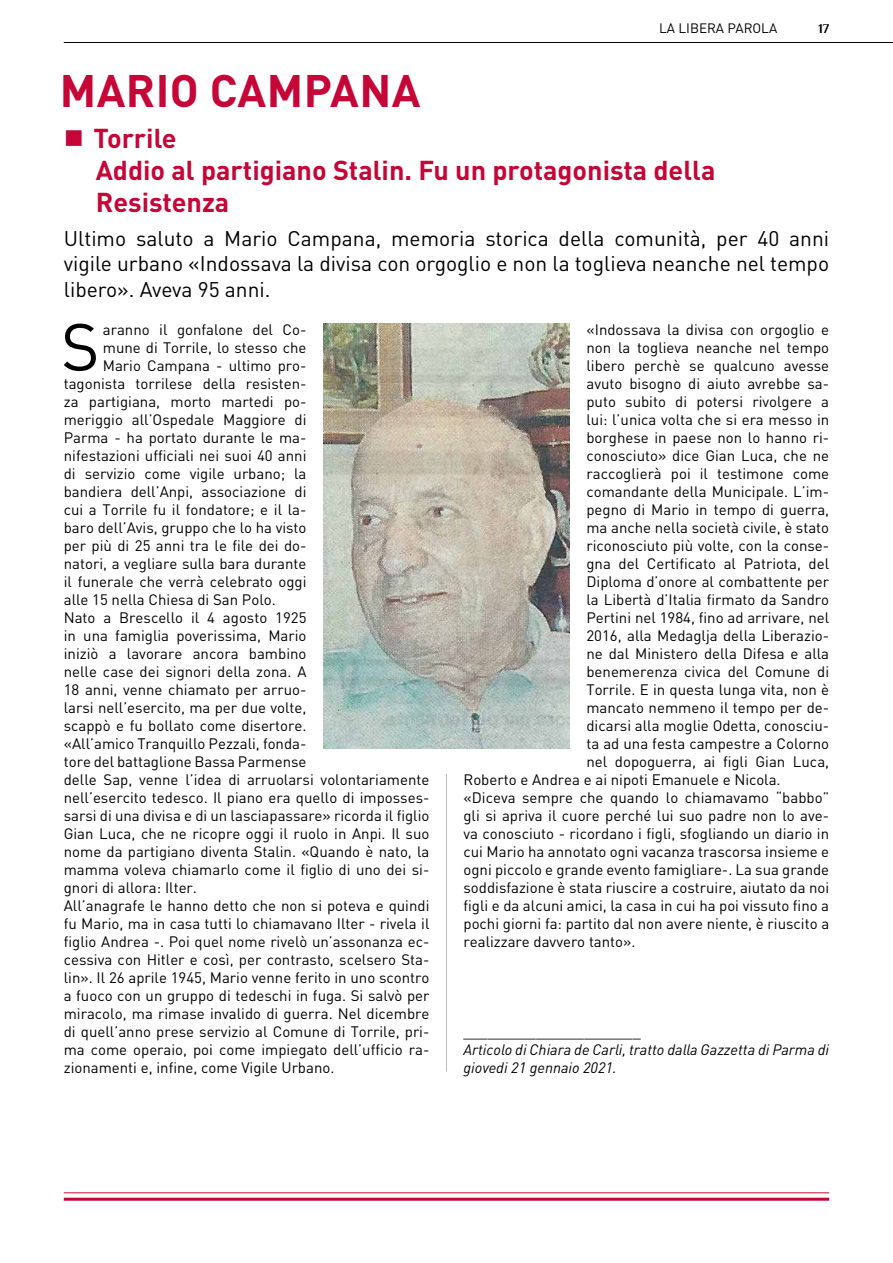
<style>
.page{position:relative;width:893px;height:1263px;background:#fff}
.page>*{position:absolute;margin:0;border:0;box-sizing:border-box;transform-origin:0 0}
.t1{font:65.55px "DINOT";color:#000}
.t2{font:700 45px "DINOT";letter-spacing:.01em;color:#c50637}
.t3{font:700 27px/32.4px "DINOT";color:#c50637}
.t4{font:21px/25.2px "DINOT";color:#000;text-align:justify}
.t5{font:15px "DINOT";color:#000}
.t6{font:italic 15px/18px "DINOT";color:#000}
.t7{font:13.5px "DINOT";color:#000}
.t8{font:700 13.5px "Philosopher";color:#000}
</style>
<div class="page">
<hr style="left:64px;top:42px;width:829px;height:1px;background:#000">
<img style="left:324px;top:323px;width:245px;height:425px">
<hr style="left:64px;top:1198px;width:765px;height:3px;background:#c50637">
<hr style="left:64px;top:1192px;width:765px;height:1px;background:#c50637">
<hr style="left:446px;top:774px;width:1px;height:297px;background:#bcbcb8">
<p class="t7" style="left:659px;top:19px;width:120px">LA LIBERA PAROLA</p>
<p class="t8" style="left:818px;top:21px;width:12px">17</p>
<h2 class="t2" style="left:60px;top:60px;width:362px">MARIO CAMPANA</h2>
<h3 class="t3" style="left:96px;top:121px;width:621px;text-indent:-32px">■ Torrile<br>Addio al partigiano Stalin. Fu un protagonista della<br>Resistenza</h3>
<h3 class="t4" style="left:64px;top:225px;width:767px">Ultimo saluto a Mario Campana, memoria storica della comunità, per 40 anni vigile urbano «Indossava la divisa con orgoglio e non la toglieva neanche nel tempo libero». Aveva 95 anni.</h3>
<h1 class="t1" style="left:61px;top:302px;width:40px">S</h1>
<p class="t5" style="left:103px;top:319px;width:205px">aranno il gonfalone del Co-</p>
<p class="t5" style="left:586px;top:319px;width:244px">«Indossava la divisa con orgoglio e</p>
<p class="t5" style="left:586px;top:337px;width:244px">non la toglieva neanche nel tempo</p>
<p class="t5" style="left:586px;top:355px;width:244px">libero perchè se qualcuno avesse</p>
<p class="t5" style="left:586px;top:373px;width:244px">avuto bisogno di aiuto avrebbe sa-</p>
<p class="t5" style="left:586px;top:391px;width:244px">puto subito di potersi rivolgere a</p>
<p class="t5" style="left:586px;top:409px;width:244px">lui: l’unica volta che si era messo in</p>
<p class="t5" style="left:586px;top:427px;width:244px">borghese in paese non lo hanno ri-</p>
<p class="t5" style="left:586px;top:445px;width:244px">conosciuto» dice Gian Luca, che ne</p>
<p class="t5" style="left:586px;top:463px;width:244px">raccoglierà poi il testimone come</p>
<p class="t5" style="left:586px;top:481px;width:244px">comandante della Municipale. L’im-</p>
<p class="t5" style="left:586px;top:499px;width:244px">pegno di Mario in tempo di guerra,</p>
<p class="t5" style="left:586px;top:517px;width:244px">ma anche nella società civile, è stato</p>
<p class="t5" style="left:586px;top:535px;width:244px">riconosciuto più volte, con la conse-</p>
<p class="t5" style="left:586px;top:553px;width:244px">gna del Certificato al Patriota, del</p>
<p class="t5" style="left:586px;top:571px;width:244px">Diploma d’onore al combattente per</p>
<p class="t5" style="left:586px;top:589px;width:244px">la Libertà d’Italia firmato da Sandro</p>
<p class="t5" style="left:586px;top:607px;width:244px">Pertini nel 1984, fino ad arrivare, nel</p>
<p class="t5" style="left:586px;top:625px;width:244px">2016, alla Medaglja della Liberazio-</p>
<p class="t5" style="left:586px;top:643px;width:244px">ne dal Ministero della Difesa e alla</p>
<p class="t5" style="left:586px;top:661px;width:244px">benemerenza civica del Comune di</p>
<p class="t5" style="left:586px;top:679px;width:244px">Torrile. E in questa lunga vita, non è</p>
<p class="t5" style="left:586px;top:697px;width:244px">mancato nemmeno il tempo per de-</p>
<p class="t5" style="left:586px;top:715px;width:244px">dicarsi alla moglie Odetta, conosciu-</p>
<p class="t5" style="left:586px;top:733px;width:244px">ta ad una festa campestre a Colorno</p>
<p class="t5" style="left:586px;top:751px;width:244px">nel dopoguerra, ai figli Gian Luca,</p>
<p class="t5" style="left:463px;top:769px;width:319px">Roberto e Andrea e ai nipoti Emanuele e Nicola.</p>
<p class="t5" style="left:463px;top:787px;width:367px">«Diceva sempre che quando lo chiamavamo “babbo”</p>
<p class="t5" style="left:463px;top:805px;width:367px">gli si apriva il cuore perché lui suo padre non lo ave-</p>
<p class="t5" style="left:463px;top:823px;width:367px">va conosciuto - ricordano i figli, sfogliando un diario in</p>
<p class="t5" style="left:463px;top:841px;width:367px">cui Mario ha annotato ogni vacanza trascorsa insieme e</p>
<p class="t5" style="left:463px;top:859px;width:367px">ogni piccolo e grande evento famigliare-. La sua grande</p>
<p class="t5" style="left:463px;top:877px;width:367px">soddisfazione è stata riuscire a costruire, aiutato da noi</p>
<p class="t5" style="left:463px;top:895px;width:367px">figli e da alcuni amici, la casa in cui ha poi vissuto fino a</p>
<p class="t5" style="left:463px;top:913px;width:367px">pochi giorni fa: partito dal non avere niente, è riuscito a</p>
<p class="t5" style="left:463px;top:931px;width:174px">realizzare davvero tanto».</p>
<p class="t5" style="left:103px;top:337px;width:205px">mune di Torrile, lo stesso che</p>
<p class="t5" style="left:103px;top:355px;width:205px">Mario Campana - ultimo pro-</p>
<p class="t5" style="left:64px;top:373px;width:244px">tagonista torrilese della resisten-</p>
<p class="t5" style="left:64px;top:391px;width:244px">za partigiana, morto martedi po-</p>
<p class="t5" style="left:64px;top:409px;width:244px">meriggio all’Ospedale Maggiore di</p>
<p class="t5" style="left:64px;top:427px;width:242px">Parma - ha portato durante le ma-</p>
<p class="t5" style="left:64px;top:445px;width:244px">nifestazioni ufficiali nei suoi 40 anni</p>
<p class="t5" style="left:64px;top:463px;width:244px">di servizio come vigile urbano; la</p>
<p class="t5" style="left:64px;top:481px;width:244px">bandiera dell’Anpi, associazione di</p>
<p class="t5" style="left:64px;top:499px;width:244px">cui a Torrile fu il fondatore; e il la-</p>
<p class="t5" style="left:64px;top:517px;width:244px">baro dell’Avis, gruppo che lo ha visto</p>
<p class="t5" style="left:64px;top:535px;width:244px">per più di 25 anni tra le file dei do-</p>
<p class="t5" style="left:64px;top:553px;width:244px">natori, a vegliare sulla bara durante</p>
<p class="t5" style="left:64px;top:571px;width:244px">il funerale che verrà celebrato oggi</p>
<p class="t5" style="left:64px;top:589px;width:214px">alle 15 nella Chiesa di San Polo.</p>
<p class="t5" style="left:64px;top:607px;width:244px">Nato a Brescello il 4 agosto 1925</p>
<p class="t5" style="left:64px;top:625px;width:244px">in una famiglia poverissima, Mario</p>
<p class="t5" style="left:64px;top:643px;width:244px">iniziò a lavorare ancora bambino</p>
<p class="t5" style="left:64px;top:661px;width:244px">nelle case dei signori della zona. A</p>
<p class="t5" style="left:64px;top:679px;width:242px">18 anni, venne chiamato per arruo-</p>
<p class="t5" style="left:64px;top:697px;width:244px">larsi nell’esercito, ma per due volte,</p>
<p class="t5" style="left:64px;top:715px;width:244px">scappò e fu bollato come disertore.</p>
<p class="t5" style="left:64px;top:733px;width:244px">«All’amico Tranquillo Pezzali, fonda-</p>
<p class="t5" style="left:64px;top:751px;width:244px">tore del battaglione Bassa Parmense</p>
<p class="t5" style="left:64px;top:769px;width:367px">delle Sap, venne l’idea di arruolarsi volontariamente</p>
<p class="t5" style="left:64px;top:787px;width:367px">nell’esercito tedesco. Il piano era quello di imposses-</p>
<p class="t5" style="left:64px;top:805px;width:367px">sarsi di una divisa e di un lasciapassare» ricorda il figlio</p>
<p class="t5" style="left:64px;top:823px;width:367px">Gian Luca, che ne ricopre oggi il ruolo in Anpi. Il suo</p>
<p class="t5" style="left:64px;top:841px;width:367px">nome da partigiano diventa Stalin. «Quando è nato, la</p>
<p class="t5" style="left:64px;top:859px;width:367px">mamma voleva chiamarlo come il figlio di uno dei si-</p>
<p class="t5" style="left:64px;top:877px;width:135px">gnori di allora: Ilter.</p>
<p class="t5" style="left:64px;top:895px;width:367px">All’anagrafe le hanno detto che non si poteva e quindi</p>
<p class="t5" style="left:64px;top:913px;width:367px">fu Mario, ma in casa tutti lo chiamavano Ilter - rivela il</p>
<p class="t5" style="left:64px;top:931px;width:367px">figlio Andrea -. Poi quel nome rivelò un’assonanza ec-</p>
<p class="t5" style="left:64px;top:949px;width:367px">cessiva con Hitler e così, per contrasto, scelsero Sta-</p>
<p class="t5" style="left:64px;top:967px;width:367px">lin». Il 26 aprile 1945, Mario venne ferito in uno scontro</p>
<p class="t5" style="left:64px;top:985px;width:367px">a fuoco con un gruppo di tedeschi in fuga. Si salvò per</p>
<p class="t5" style="left:64px;top:1003px;width:367px">miracolo, ma rimase invalido di guerra. Nel dicembre</p>
<p class="t5" style="left:64px;top:1021px;width:367px">di quell’anno prese servizio al Comune di Torrile, pri-</p>
<p class="t5" style="left:64px;top:1039px;width:365px">ma come operaio, poi come impiegato dell’ufficio ra-</p>
<p class="t5" style="left:64px;top:1057px;width:272px">zionamenti e, infine, come Vigile Urbano.</p>
<p class="t5" style="left:463px;top:1021px;width:179px">______________________</p>
<p class="t6" style="left:463px;top:1040px;width:367px">Articolo di Chiara de Carli, tratto dalla Gazzetta di Parma di giovedi 21 gennaio 2021.</p>
</div>
